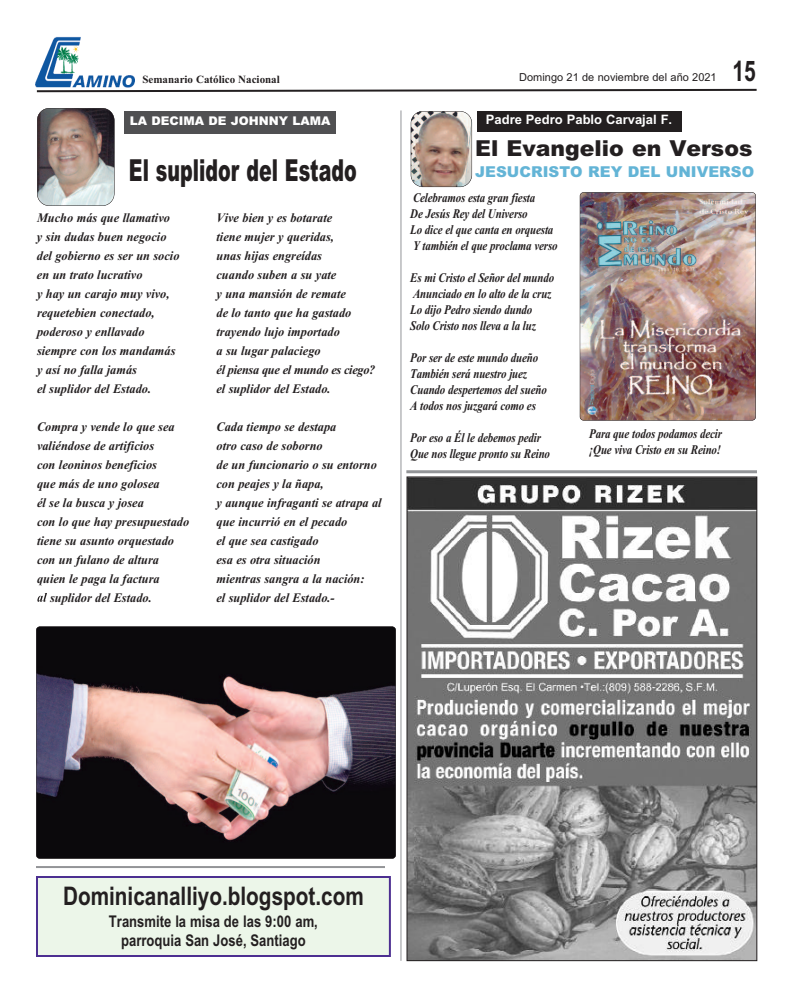
<style>
.page{position:relative;width:792px;height:1008px;background:#fff}
.page>*{position:absolute;margin:0;border:0;box-sizing:border-box;transform-origin:0 0}
.t1{font:900 30.3px "Arial";color:#231f20;scale:.63 1}
.t2{font:700 28.4px "Arial";color:#231f20;scale:.74 1}
.t3{font:25.6px "Arial Bold MT OTF";color:#231f20;scale:.81 1}
.t4{font:900 22px "Arial";color:#231f20}
.t5{font:16.1px/19.3px "Arial Bold MT OTF";color:#231f20;text-align:center;scale:.81 1}
.t6{font:900 15px "Arial";color:#63b4d6}
.t7{font:italic 700 13.2px/16px "Times New Roman";letter-spacing:-.015em;color:#231f20;scale:.83 1}
.t8{font:italic 700 13px/19px "Times New Roman";color:#231f20;scale:.95 1}
.t9{font:13px "Arial Bold MT OTF";color:#fff}
.t10{font:900 12px "Arial";color:#fff}
.t11{font:11px "Arial";color:#231f20}
.t12{font:700 11px "Times New Roman";color:#231f20}
</style>
<div class="page">
<svg style="left:36px;top:88px;width:721px;height:5px"></svg>
<img style="left:411px;top:111px;width:61px;height:76px;border-radius:12px">
<div style="left:411px;top:111px;width:61px;height:76px;border:1px solid #231f20;border-radius:12px"></div>
<hr style="left:400px;top:110px;width:1px;height:851px;background:#939598">
<hr style="left:406px;top:470px;width:351px;height:3px;background:#939598">
<div style="left:477px;top:111px;width:204px;height:20px;background:#231f20"></div>
<img style="left:37px;top:108px;width:77px;height:98px;border-radius:12px">
<div style="left:37px;top:108px;width:78px;height:98px;border:1px solid #231f20;border-radius:12px"></div>
<img style="left:409px;top:479px;width:346px;height:480px">
<div style="left:124px;top:111px;width:212px;height:23px;background:#505052"></div>
<img style="left:36px;top:627px;width:360px;height:232px;border-radius:4px">
<div style="left:36px;top:626px;width:360px;height:233px;border:1px solid #231f20;border-radius:4px"></div>
<hr style="left:36px;top:866px;width:349px;height:2px;background:#939598">
<div style="left:38px;top:878px;width:351px;height:77px;background:#ecf6e9"></div>
<div style="left:36px;top:876px;width:355px;height:81px;border:2px solid #4c2f91"></div>
<img style="left:36px;top:37px;width:99px;height:52px">
<img style="left:580px;top:192px;width:176px;height:228px;border-radius:4px">
<div style="left:580px;top:192px;width:176px;height:229px;border:1px solid #231f20;border-radius:4px"></div>
<img style="left:36px;top:585px;width:16px;height:82px">
<svg style="left:37px;top:593px;width:11px;height:10px"></svg>
<p class="t12" style="left:142px;top:72px;width:139px">Semanario Católico Nacional</p>
<p class="t11" style="left:519px;top:71px;width:199px">Domingo 21 de noviembre del año 2021</p>
<p class="t10" style="left:130px;top:114px;width:202px">LA DECIMA DE JOHNNY LAMA</p>
<p class="t9" style="left:486px;top:112px;width:188px">Padre Pedro Pablo Carvajal F.</p>
<h2 class="t2" style="left:733px;top:55px;width:33px">15</h2>
<h1 class="t1" style="left:129px;top:152px;width:363px">El suplidor del Estado</h1>
<p class="t8" style="left:37px;top:208px;width:152px">Mucho más que llamativo<br>y sin dudas buen negocio del gobierno es ser un socio en un trato lucrativo<br>y hay un carajo muy vivo, requetebien conectado, poderoso y enllavado siempre con los mandamás y así no falla jamás<br>el suplidor del Estado.</p>
<p class="t8" style="left:37px;top:417px;width:162px">Compra y vende lo que sea valiéndose de artificios<br>con leoninos beneficios<br>que más de uno golosea<br>él se la busca y josea<br>con lo que hay presupuestado tiene su asunto orquestado con un fulano de altura quien le paga la factura<br>al suplidor del Estado.</p>
<p class="t8" style="left:217px;top:208px;width:169px">Vive bien y es botarate<br>tiene mujer y queridas,<br>unas hijas engreídas<br>cuando suben a su yate<br>y una mansión de remate<br>de lo tanto que ha gastado trayendo lujo importado<br>a su lugar palaciego<br>él piensa que el mundo es ciego? el suplidor del Estado.</p>
<p class="t8" style="left:217px;top:417px;width:175px">Cada tiempo se destapa<br>otro caso de soborno<br>de un funcionario o su entorno con peajes y la ñapa,<br>y aunque infraganti se atrapa al que incurrió en el pecado<br>el que sea castigado<br>esa es otra situación<br>mientras sangra a la nación:<br>el suplidor del Estado.-</p>
<h3 class="t4" style="left:475px;top:135px;width:279px">El Evangelio en Versos</h3>
<p class="t6" style="left:475px;top:163px;width:280px">JESUCRISTO REY DEL UNIVERSO</p>
<p class="t7" style="left:410px;top:190px;width:179px">Celebramos esta gran fiesta<br>De Jesús Rey del Universo<br>Lo dice el que canta en orquesta<br>Y también el que proclama verso</p>
<p class="t7" style="left:410px;top:270px;width:175px">Es mi Cristo el Señor del mundo<br>Anunciado en lo alto de la cruz<br>Lo dijo Pedro siendo dundo<br>Solo Cristo nos lleva a la luz</p>
<p class="t7" style="left:410px;top:350px;width:166px">Por ser de este mundo dueño<br>También será nuestro juez<br>Cuando despertemos del sueño<br>A todos nos juzgará como es</p>
<p class="t7" style="left:410px;top:430px;width:170px">Por eso a Él le debemos pedir<br>Que nos llegue pronto su Reino</p>
<p class="t7" style="left:589px;top:425px;width:162px">Para que todos podamos decir ¡Que viva Cristo en su Reino!</p>
<h3 class="t3" style="left:63px;top:881px;width:373px">Dominicanalliyo.blogspot.com</h3>
<p class="t5" style="left:109px;top:911px;width:259px">Transmite la misa de las 9:00 am, parroquia San José, Santiago</p>
</div>
